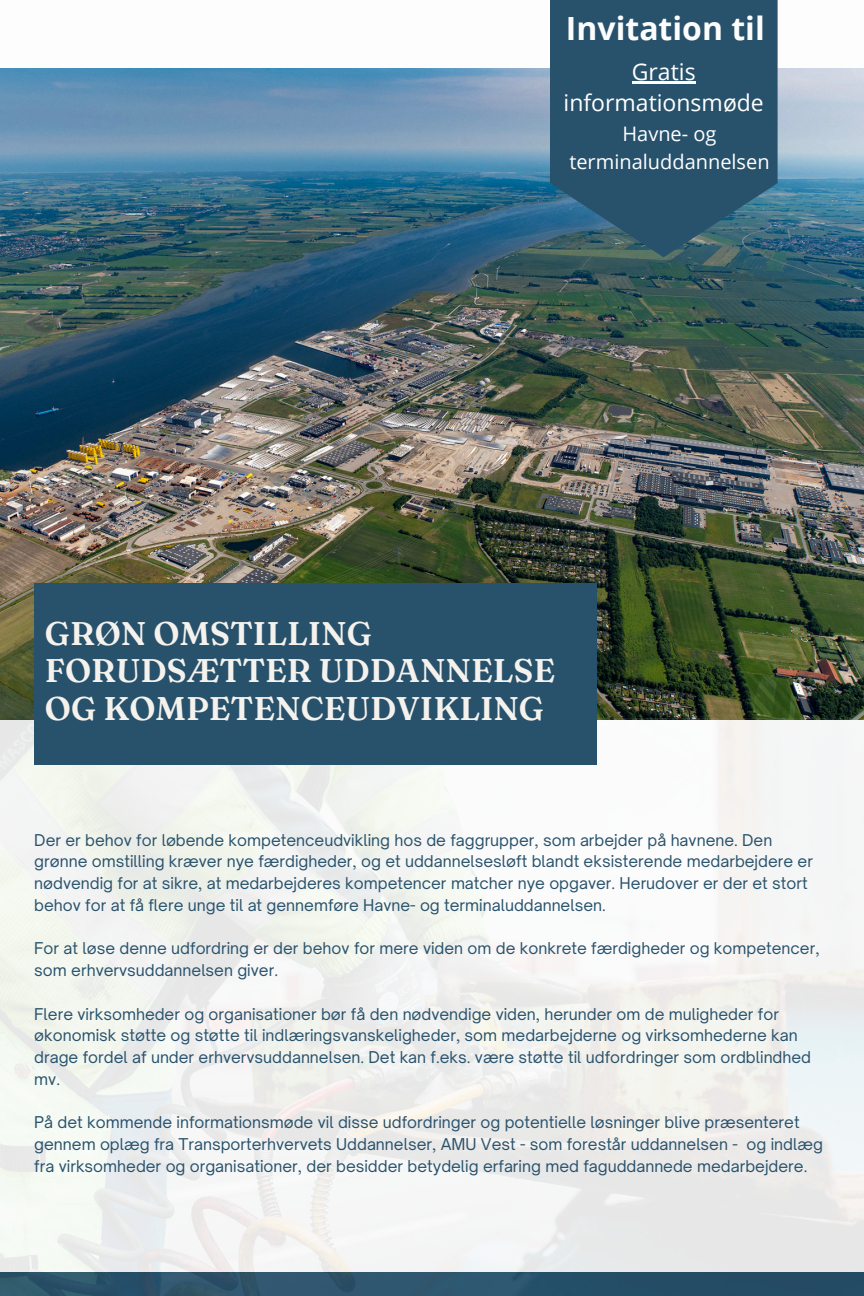
<style>
.page{position:relative;width:864px;height:1296px;background:#fff}
.page>*{position:absolute;margin:0;border:0;box-sizing:border-box;transform-origin:0 0}
.t1{font:600 32.7px/37.3px "Fraunces 9 pt";color:#f5f2ed}
.t2{font:700 32px "Open Sans";color:#fdfdfd}
.t3{font:23px/31.5px "Open Sans";color:#fff;text-align:center}
.t4{font:20px/27.8px "Open Sans";color:#fff;text-align:center}
.t5{font:15.6px/21.8px "Open Sauce One";color:#28526c}
</style>
<div class="page">
<img style="left:0;top:69px;width:864px;height:1204px">
<svg style="left:550px;top:0;width:228px;height:257px;fill:#28526c"></svg>
<div style="left:0;top:1273px;width:864px;height:23px;background:#28526c"></div>
<div style="left:34px;top:583px;width:563px;height:182px;background:#28526c"></div>
<hr style="left:632px;top:81px;width:64px;height:2px;background:#fff">
<p class="t2" style="left:566px;top:6px;width:200px">Invitation til</p>
<p class="t3" style="left:564px;top:55px;width:202px">Gratis informationsmøde</p>
<p class="t4" style="left:569px;top:120px;width:202px">Havne- og terminaluddannelsen</p>
<p class="t1" style="left:45px;top:615px;width:512px">GRØN OMSTILLING<br>FORUDSÆTTER UDDANNELSE<br>OG KOMPETENCEUDVIKLING</p>
<h3 class="t5" style="left:34px;top:829px;width:780px">Der er behov for løbende kompetenceudvikling hos de faggrupper, som arbejder på havnene. Den grønne omstilling kræver nye færdigheder, og et uddannelsesløft blandt eksisterende medarbejdere er nødvendig for at sikre, at medarbejderes kompetencer matcher nye opgaver. Herudover er der et stort behov for at få flere unge til at gennemføre Havne- og terminaluddannelsen.</h3>
<p class="t5" style="left:34px;top:938px;width:787px">For at løse denne udfordring er der behov for mere viden om de konkrete færdigheder og kompetencer, som erhvervsuddannelsen giver.</p>
<h4 class="t5" style="left:34px;top:1003px;width:778px">Flere virksomheder og organisationer bør få den nødvendige viden, herunder om de muligheder for økonomisk støtte og støtte til indlæringsvanskeligheder, som medarbejderne og virksomhederne kan drage fordel af under erhvervsuddannelsen. Det kan f.eks. være støtte til udfordringer som ordblindhed mv.</h4>
<h1 class="t5" style="left:34px;top:1112px;width:790px">På det kommende informationsmøde vil disse udfordringer og potentielle løsninger blive præsenteret gennem oplæg fra Transporterhvervets Uddannelser, AMU Vest - som forestår uddannelsen - og indlæg fra virksomheder og organisationer, der besidder betydelig erfaring med faguddannede medarbejdere.</h1>
</div>
